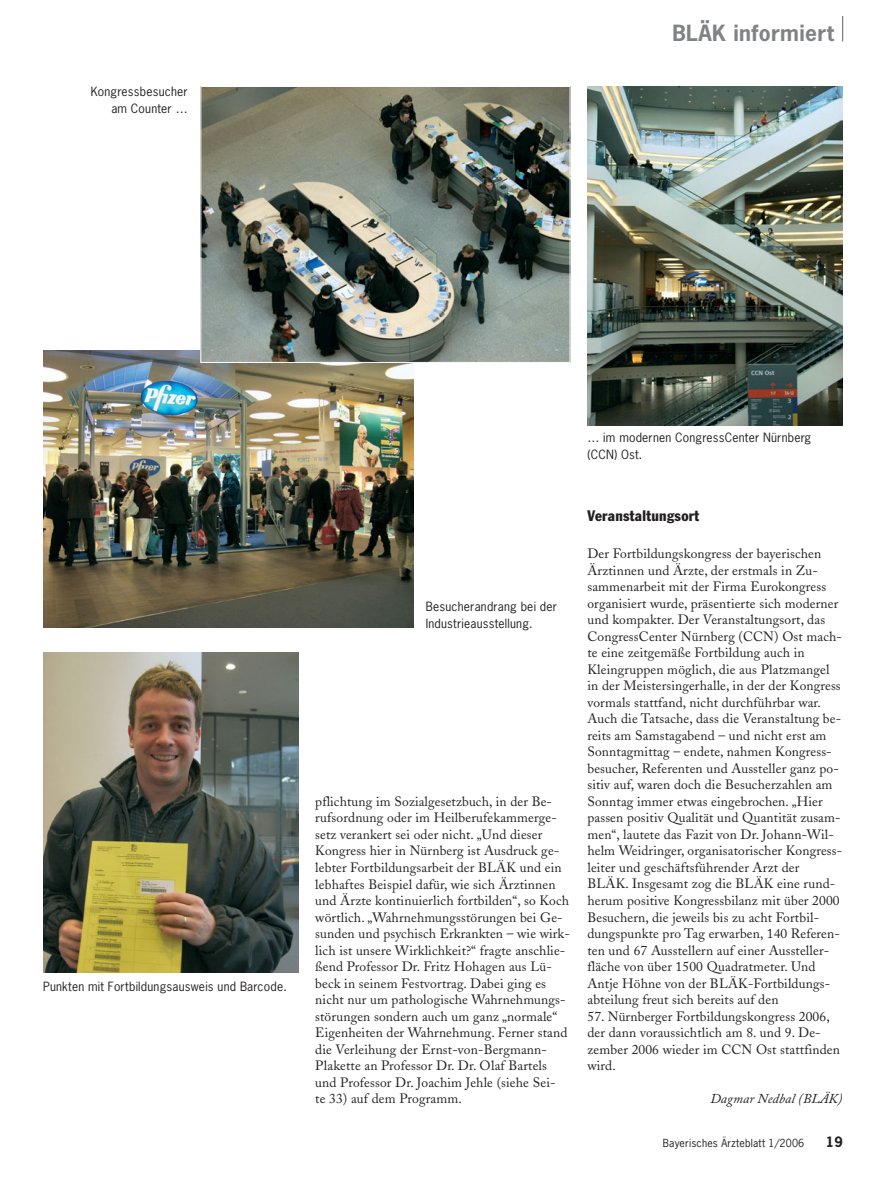
<style>
.page{position:relative;width:892px;height:1189px;background:#fff}
.page>*{position:absolute;margin:0;border:0;box-sizing:border-box;transform-origin:0 0}
.t1{font:700 21px "News Gothic";letter-spacing:.02em;color:#808285}
.t2{font:condensed 15px "Franklin Gothic";letter-spacing:.02em;color:#231f20}
.t3{font:13.5px/16.5px "Adobe Caslon";letter-spacing:.01em;color:#231f20}
.t4{font:italic 13.5px "Adobe Caslon";letter-spacing:.01em;color:#231f20}
.t5{font:700 13.5px "News Gothic";color:#231f20}
.t6{font:12px/16.5px "News Gothic";letter-spacing:.015em;color:#231f20}
.t7{font:10.5px "News Gothic";letter-spacing:.015em;color:#231f20}
</style>
<div class="page">
<img style="left:43px;top:15px;width:801px;height:958px">
<p class="t6" style="left:91px;top:84px;width:99px;text-align:right">Kongressbesucher am Counter …</p>
<h1 class="t1" style="left:672px;top:25px;width:163px">BLÄK informiert</h1>
<p class="t6" style="left:43px;top:979px;width:245px">Punkten mit Fortbildungsausweis und Barcode.</p>
<p class="t6" style="left:587px;top:430px;width:225px">… im modernen CongressCenter Nürnberg (CCN) Ost.</p>
<p class="t6" style="left:426px;top:599px;width:133px">Besucherandrang bei der<br>Industrieausstellung.</p>
<p class="t3" style="left:315px;top:794px;width:256px">pflichtung im Sozialgesetzbuch, in der Be&shy;rufsordnung oder im Heilberufekammerge&shy;setz verankert sei oder nicht. „Und dieser Kongress hier in Nürnberg ist Ausdruck ge&shy;lebter Fortbildungsarbeit der BLÄK und ein lebhaftes Beispiel dafür, wie sich Ärztinnen und Ärzte kontinuierlich fortbilden“, so Koch wörtlich. „Wahrnehmungsstörungen bei Ge&shy;sunden und psychisch Erkrankten – wie wirk&shy;lich ist unsere Wirklichkeit?“ fragte anschlie&shy;ßend Professor Dr. Fritz Hohagen aus Lü&shy;beck in seinem Festvortrag. Dabei ging es nicht nur um pathologische Wahrnehmungs&shy;störungen sondern auch um ganz „normale“ Eigenheiten der Wahrnehmung. Ferner stand die Verleihung der Ernst-von-Bergmann-Plakette an Professor Dr. Dr. Olaf Bartels und Professor Dr. Joachim Jehle (siehe Sei-<br>te 33) auf dem Programm.</p>
<p class="t2" style="left:587px;top:511px;width:113px">Veranstaltungsort</p>
<p class="t3" style="left:587px;top:547px;width:256px">Der Fortbildungskongress der bayerischen Ärztinnen und Ärzte, der erstmals in Zu&shy;sammenarbeit mit der Firma Eurokongress organisiert wurde, präsentierte sich moderner und kompakter. Der Veranstaltungsort, das CongressCenter Nürnberg (CCN) Ost mach&shy;te eine zeitgemäße Fortbildung auch in Kleingruppen möglich, die aus Platzmangel in der Meistersingerhalle, in der der Kongress vormals stattfand, nicht durchführbar war.<br>Auch die Tatsache, dass die Veranstaltung be&shy;reits am Samstagabend – und nicht erst am Sonntagmittag – endete, nahmen Kongress&shy;besucher, Referenten und Aussteller ganz po&shy;sitiv auf, waren doch die Besucherzahlen am Sonntag immer etwas eingebrochen. „Hier passen positiv Qualität und Quantität zusam&shy;men“, lautete das Fazit von Dr. Johann-Wil&shy;helm Weidringer, organisatorischer Kongress&shy;leiter und geschäftsführender Arzt der BLÄK. Insgesamt zog die BLÄK eine rund&shy;herum positive Kongressbilanz mit über 2000<br>Besuchern, die jeweils bis zu acht Fortbil&shy;dungspunkte pro Tag erwarben, 140 Referen&shy;ten und 67 Ausstellern auf einer Aussteller&shy;fläche von über 1500 Quadratmeter. Und Antje Höhne von der BLÄK-Fortbildungs&shy;abteilung freut sich bereits auf den</p>
<p class="t3" style="left:587px;top:1009px;width:254px">57. Nürnberger Fortbildungskongress 2006, der dann voraussichtlich am 8. und 9. De&shy;zember 2006 wieder im CCN Ost stattfinden wird.</p>
<p class="t4" style="left:710px;top:1093px;width:134px">Dagmar Nedbal (BLÄK)</p>
<p class="t7" style="left:663px;top:1139px;width:143px">Bayerisches Ärzteblatt 1/2006</p>
<p class="t5" style="left:826px;top:1136px;width:19px">19</p>
</div>
